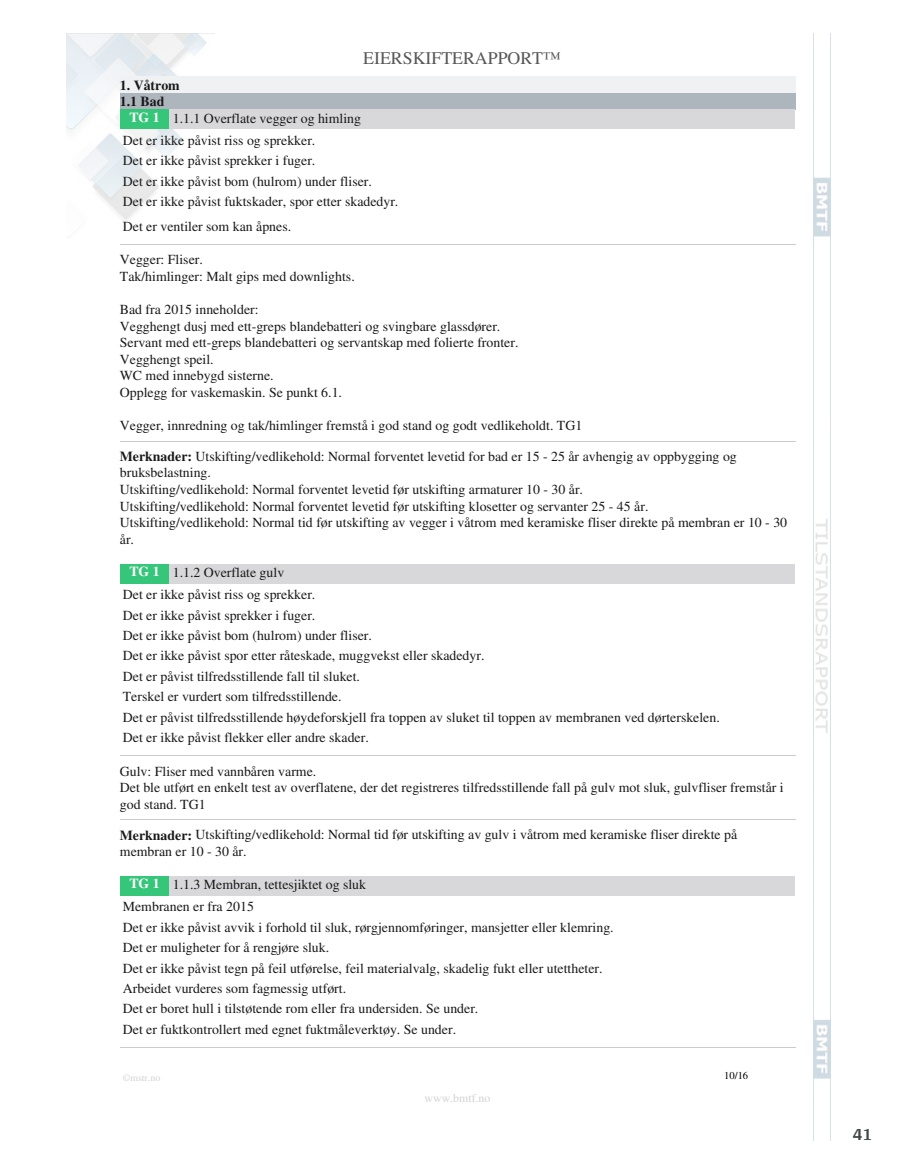
<style>
.page{position:relative;width:915px;height:1172px;background:#fff}
.page>*{position:absolute;margin:0;border:0;box-sizing:border-box;transform-origin:0 0}
.t1{font:700 18px "Arya";color:#414749}
.t2{font:17.85px "Times";color:#575757}
.t3{font:13.8px/20.4px "Times";color:#191919}
.t4{font:700 13.8px/16.5px "Times";color:#191919}
.t5{font:11.85px "Times";color:#d2d3d4}
.t6{font:10.5px "Times";color:#000}
.t7{font:9.9px "Times";color:#d2d3d4}
.s1{font-weight:700;color:#fff}
.s2{font-weight:700}
</style>
<div class="page">
<img style="left:66px;top:33px;width:149px;height:188px">
<img style="left:813px;top:33px;width:17px;height:1107px">
<div style="left:120px;top:77px;width:674px;height:16px;background:#eff1f2"></div>
<div style="left:120px;top:93px;width:674px;height:17px;background:#adb5bd"></div>
<div style="left:120px;top:110px;width:49px;height:19px;background:#36c67a"></div>
<div style="left:169px;top:110px;width:625px;height:19px;background:#d8d8da"></div>
<hr style="left:120px;top:244px;width:674px;height:1px;background:#ccc">
<hr style="left:120px;top:441px;width:674px;height:1px;background:#ccc">
<div style="left:120px;top:564px;width:49px;height:19px;background:#36c67a"></div>
<div style="left:169px;top:564px;width:625px;height:19px;background:#d8d8da"></div>
<hr style="left:120px;top:755px;width:674px;height:1px;background:#ccc">
<hr style="left:120px;top:819px;width:674px;height:1px;background:#ccc">
<div style="left:120px;top:876px;width:49px;height:19px;background:#36c67a"></div>
<div style="left:169px;top:876px;width:625px;height:19px;background:#d8d8da"></div>
<hr style="left:120px;top:1047px;width:674px;height:1px;background:#ccc">
<p class="t2" style="left:363px;top:48px;width:199px">EIERSKIFTERAPPORT™</p>
<p class="t4" style="left:120px;top:76px;width:61px">1. Våtrom<br>1.1 Bad</p>
<p class="t3" style="left:123px;top:107px;width:240px;line-height:22.4px;text-indent:7px"><span class="s1">TG 1</span> 1.1.1 Overflate vegger og himling<br>Det er ikke påvist riss og sprekker.</p>
<p class="t3" style="left:123px;top:150px;width:277px">Det er ikke påvist sprekker i fuger.<br>Det er ikke påvist bom (hulrom) under fliser.<br>Det er ikke påvist fuktskader, spor etter skadedyr.</p>
<p class="t3" style="left:123px;top:216px;width:170px">Det er ventiler som kan åpnes.</p>
<p class="t3" style="left:120px;top:251px;width:236px;line-height:16.6px">Vegger: Fliser.<br>Tak/himlinger: Malt gips med downlights.</p>
<p class="t3" style="left:120px;top:301px;width:400px;line-height:16.6px">Bad fra 2015 inneholder:<br>Vegghengt dusj med ett-greps blandebatteri og svingbare glassdører.<br>Servant med ett-greps blandebatteri og servantskap med folierte fronter.<br>Vegghengt speil.<br>WC med innebygd sisterne.<br>Opplegg for vaskemaskin. Se punkt 6.1.</p>
<p class="t3" style="left:120px;top:415px;width:464px">Vegger, innredning og tak/himlinger fremstå i god stand og godt vedlikeholdt. TG1</p>
<p class="t3" style="left:120px;top:448px;width:668px;line-height:16.5px"><span class="s2">Merknader:</span> Utskifting/vedlikehold: Normal forventet levetid for bad er 15 - 25 år avhengig av oppbygging og bruksbelastning.<br>Utskifting/vedlikehold: Normal forventet levetid før utskifting armaturer 10 - 30 år.<br>Utskifting/vedlikehold: Normal forventet levetid før utskifting klosetter og servanter 25 - 45 år.<br>Utskifting/vedlikehold: Normal tid før utskifting av vegger i våtrom med keramiske fliser direkte på membran er 10 - 30 år.</p>
<p class="t3" style="left:123px;top:561px;width:194px;line-height:22.4px;text-indent:7px"><span class="s1">TG 1</span> 1.1.2 Overflate gulv<br>Det er ikke påvist riss og sprekker.</p>
<p class="t3" style="left:123px;top:604px;width:598px">Det er ikke påvist sprekker i fuger.<br>Det er ikke påvist bom (hulrom) under fliser.<br>Det er ikke påvist spor etter råteskade, muggvekst eller skadedyr.<br>Det er påvist tilfredsstillende fall til sluket.<br>Terskel er vurdert som tilfredsstillende.<br>Det er påvist tilfredsstillende høydeforskjell fra toppen av sluket til toppen av membranen ved dørterskelen.<br>Det er ikke påvist flekker eller andre skader.</p>
<p class="t3" style="left:120px;top:762px;width:665px;line-height:16.5px">Gulv: Fliser med vannbåren varme.<br>Det ble utført en enkelt test av overflatene, der det registreres tilfredsstillende fall på gulv mot sluk, gulvfliser fremstår i god stand. TG1</p>
<p class="t3" style="left:120px;top:826px;width:618px;line-height:16.5px"><span class="s2">Merknader:</span> Utskifting/vedlikehold: Normal tid før utskifting av gulv i våtrom med keramiske fliser direkte på membran er 10 - 30 år.</p>
<p class="t3" style="left:123px;top:873px;width:245px;line-height:22.4px;text-indent:7px"><span class="s1">TG 1</span> 1.1.3 Membran, tettesjiktet og sluk<br>Membranen er fra 2015</p>
<p class="t3" style="left:123px;top:917px;width:492px">Det er ikke påvist avvik i forhold til sluk, rørgjennomføringer, mansjetter eller klemring.<br>Det er muligheter for å rengjøre sluk.<br>Det er ikke påvist tegn på feil utførelse, feil materialvalg, skadelig fukt eller utettheter.<br>Arbeidet vurderes som fagmessig utført.<br>Det er boret hull i tilstøtende rom eller fra undersiden. Se under.<br>Det er fuktkontrollert med egnet fuktmåleverktøy. Se under.</p>
<p class="t6" style="left:724px;top:1070px;width:25px">10/16</p>
<p class="t7" style="left:123px;top:1071px;width:39px">©mstr.no</p>
<p class="t5" style="left:424px;top:1091px;width:67px">www.bmtf.no</p>
<h1 class="t1" style="left:852px;top:1123px;width:21px">41</h1>
</div>
